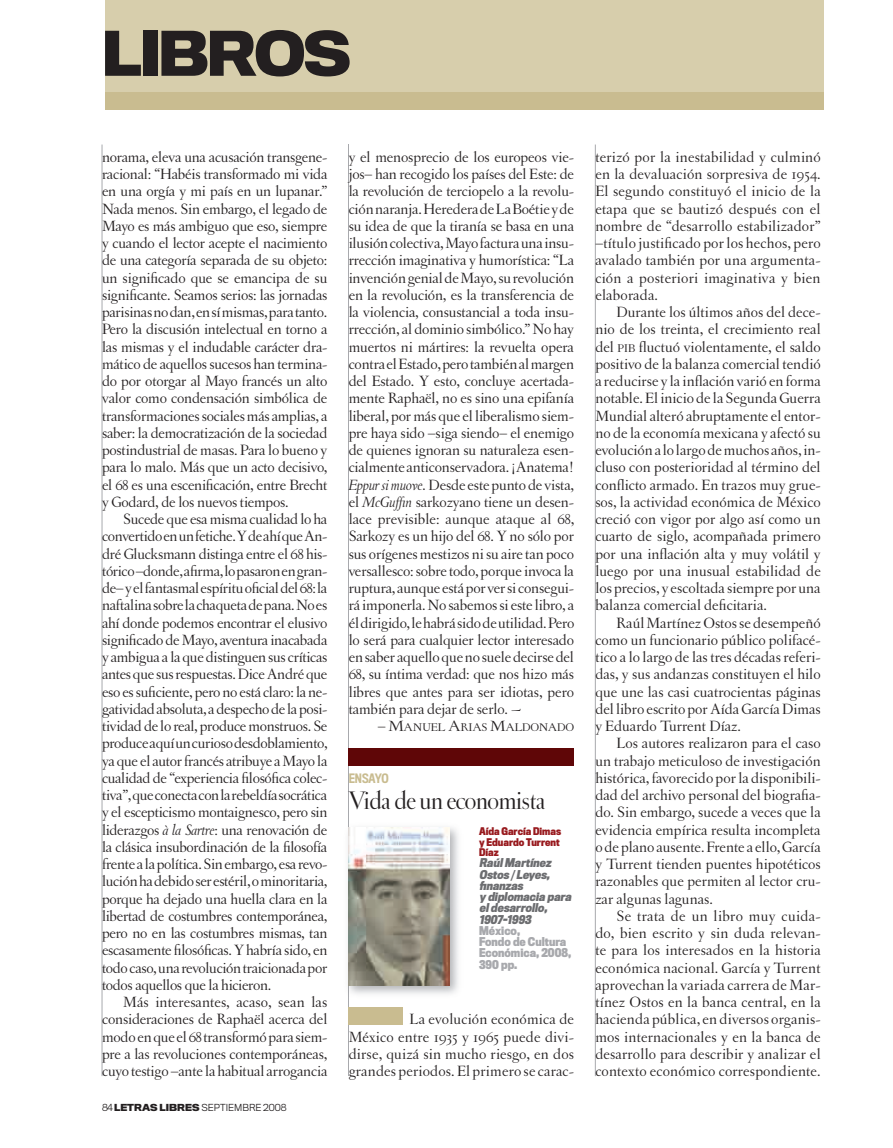
<style>
.page{position:relative;width:893px;height:1148px;background:#fff}
.page>*{position:absolute;margin:0;border:0;box-sizing:border-box;transform-origin:0 0}
.t1{font:700 57px "Titling Gothic FB Normal";letter-spacing:-.04em;color:#231f20}
.t2{font:27px "Letras Display";letter-spacing:-.01em;color:#231f20}
.t3{font:15.75px/17.2px "Letras Oldstyle";color:#231f20;text-align:justify}
.t4{font:500 12px "Titling Gothic FB Cond";letter-spacing:-.005em;color:#c9bc90}
.t5{font:11.85px "Letras Oldstyle Expert";letter-spacing:-.015em;color:#231f20}
.t6{font:italic 700 11.25px/11.2px "Titling Gothic FB Cond";color:#6c6d70}
.t7{font:700 11.25px/11.2px "Titling Gothic FB Cond";color:#a8a9ad}
.t8{font:700 9.75px/10.5px "Titling Gothic FB Cond";color:#981a1e}
.t9{font:300 9px "Titling Gothic FB Normal";color:#231f20}
.s1{font-style:italic}
.s2{font-weight:700}
.s3{font-size:15.75px}
.s4{font-size:11.85px}
</style>
<div class="page">
<div style="left:105px;top:0;width:719px;height:110px;background:#d7ceac"></div>
<div style="left:105px;top:92px;width:719px;height:18px;background:#c9bc90"></div>
<hr style="left:102px;top:145px;width:1px;height:931px;background:#a8a9ad">
<hr style="left:348px;top:145px;width:1px;height:931px;background:#a8a9ad">
<hr style="left:595px;top:145px;width:1px;height:931px;background:#a8a9ad">
<div style="left:349px;top:748px;width:225px;height:18px;background:#5f0607"></div>
<div style="left:349px;top:1007px;width:54px;height:17px;background:#c9bc90"></div>
<img style="left:349px;top:827px;width:110px;height:167px">
<img style="left:348px;top:827px;width:1px;height:159px">
<img style="left:349px;top:828px;width:100px;height:157px">
<h1 class="t1" style="left:102px;top:18px;width:251px">LIBROS</h1>
<p class="t3" style="left:102px;top:148px;width:227px">norama, eleva una acusación transgene&shy;racional: “Habéis transformado mi vida en una orgía y mi país en un lupanar.” Nada menos. Sin embargo, el legado de Mayo es más ambiguo que eso, siempre y cuando el lector acepte el nacimiento de una categoría separada de su objeto: un significado que se emancipa de su significante. Seamos serios: las jornadas parisinas no dan, en sí mismas, para tanto.<br>Pero la discusión intelectual en torno a las mismas y el indudable carácter dra&shy;mático de aquellos sucesos han termina&shy;do por otorgar al Mayo francés un alto valor como condensación simbólica de transformaciones sociales más amplias, a saber: la democratización de la sociedad postindustrial de masas. Para lo bueno y para lo malo. Más que un acto decisivo, el 68 es una escenificación, entre Brecht y Godard, de los nuevos tiempos.</p>
<p class="t3" style="left:102px;top:510px;width:227px;text-indent:21px">Sucede que esa misma cualidad lo ha convertido en un fetiche. Y de ahí que An&shy;dré Glucksmann distinga entre el 68 his&shy;tórico –donde, afirma, lo pasaron en gran&shy;de– y el fantasmal espíritu oficial del 68: la naftalina sobre la chaqueta de pana. No es ahí donde podemos encontrar el elusivo significado de Mayo, aventura inacabada y ambigua a la que distinguen sus críticas antes que sus respuestas. Dice André que eso es suficiente, pero no está claro: la ne&shy;gatividad absoluta, a despecho de la posi&shy;tividad de lo real, produce monstruos. Se produce aquí un curioso desdoblamiento, ya que el autor francés atribuye a Mayo la cualidad de “experiencia filosófica colec&shy;tiva”, que conecta con la rebeldía socrática y el escepticismo montaignesco, pero sin liderazgos <span class="s1">à la Sartre</span>: una renovación de la clásica insubordinación de la filosofía frente a la política. Sin embargo, esa revo&shy;lución ha debido ser estéril, o minoritaria, porque ha dejado una huella clara en la libertad de costumbres contemporánea, pero no en las costumbres mismas, tan escasamente filosóficas. Y habría sido, en todo caso, una revolución traicionada por todos aquellos que la hicieron.</p>
<p class="t3" style="left:102px;top:993px;width:227px;text-indent:21px">Más interesantes, acaso, sean las consideraciones de Raphaël acerca del modo en que el 68 transformó para siem&shy;pre a las revoluciones contemporáneas, cuyo testigo –ante la habitual arrogancia</p>
<p class="t9" style="left:102px;top:1102px;width:186px">84 <span class="s2">LETRAS LIBRES</span> SEPTIEMBRE 2008</p>
<p class="t3" style="left:349px;top:148px;width:227px">y el menosprecio de los europeos vie&shy;jos– han recogido los países del Este: de la revolución de terciopelo a la revolu&shy;ción naranja. Heredera de La Boétie y de su idea de que la tiranía se basa en una ilusión colectiva, Mayo factura una insu&shy;rrección imaginativa y humorística: “La invención genial de Mayo, su revolución en la revolución, es la transferencia de la violencia, consustancial a toda insu&shy;rrección, al dominio simbólico.” No hay muertos ni mártires: la revuelta opera contra el Estado, pero también al margen del Estado. Y esto, concluye acertada&shy;mente Raphaël, no es sino una epifanía liberal, por más que el liberalismo siem&shy;pre haya sido –siga siendo– el enemigo de quienes ignoran su naturaleza esen&shy;cialmente anticonservadora. ¡Anatema!<br><span class="s1">Eppur si muove.</span> Desde este punto de vista, el <span class="s1">McGuffin</span> sarkozyano tiene un desen&shy;lace previsible: aunque ataque al 68, Sarkozy es un hijo del 68. Y no sólo por sus orígenes mestizos ni su aire tan poco versallesco: sobre todo, porque invoca la ruptura, aunque está por ver si consegui&shy;rá imponerla. No sabemos si este libro, a él dirigido, le habrá sido de utilidad. Pero lo será para cualquier lector interesado en saber aquello que no suele decirse del 68, su íntima verdad: que nos hizo más libres que antes para ser idiotas, pero también para dejar de serlo. ~</p>
<p class="t5" style="left:378px;top:721px;width:198px"><span class="s3">– M</span>ANUEL <span class="s3">A</span>RIAS <span class="s3">M</span>ALDONADO</p>
<p class="t4" style="left:349px;top:771px;width:42px">ENSAYO</p>
<h2 class="t2" style="left:349px;top:785px;width:198px">Vida de un economista</h2>
<p class="t8" style="left:479px;top:826px;width:84px">Aída García Dimas y Eduardo Turrent<br>Díaz</p>
<p class="t6" style="left:479px;top:857px;width:96px">RaúlMartínez<br>Ostos / Leyes, finanzas<br>y diplomacia para eldesarrollo,<br>1907-1993</p>
<p class="t7" style="left:479px;top:925px;width:94px">México,<br>Fondo de Cultura<br>Económica, 2008,<br>390 pp.</p>
<p class="t3" style="left:349px;top:1011px;width:227px;text-indent:61px">La evolución económica de México entre 1935 y 1965 puede divi&shy;dirse, quizá sin mucho riesgo, en dos grandes periodos. El primero se carac-</p>
<p class="t3" style="left:595px;top:148px;width:227px">terizó por la inestabilidad y culminó en la devaluación sorpresiva de 1954.<br>El segundo constituyó el inicio de la etapa que se bautizó después con el nombre de “desarrollo estabilizador” –título justificado por los hechos, pero avalado también por una argumenta&shy;ción a posteriori imaginativa y bien elaborada.</p>
<p class="t3" style="left:595px;top:303px;width:227px;text-indent:21px">Durante los últimos años del dece&shy;nio de los treinta, el crecimiento real del <span class="s4">PiB</span> fluctuó violentamente, el saldo positivo de la balanza comercial tendió a reducirse y la inflación varió en forma notable. El inicio de la Segunda Guerra Mundial alteró abruptamente el entor&shy;no de la economía mexicana y afectó su evolución a lo largo de muchos años, in&shy;cluso con posterioridad al término del conflicto armado. En trazos muy grue&shy;sos, la actividad económica de México creció con vigor por algo así como un cuarto de siglo, acompañada primero por una inflación alta y muy volátil y luego por una inusual estabilidad de los precios, y escoltada siempre por una balanza comercial deficitaria.</p>
<p class="t3" style="left:595px;top:614px;width:227px;text-indent:21px">Raúl Martínez Ostos se desempeñó como un funcionario público polifacé&shy;tico a lo largo de las tres décadas referi&shy;das, y sus andanzas constituyen el hilo que une las casi cuatrocientas páginas del libro escrito por Aída García Dimas y Eduardo Turrent Díaz.</p>
<p class="t3" style="left:595px;top:735px;width:227px;text-indent:21px">Los autores realizaron para el caso un trabajo meticuloso de investigación histórica, favorecido por la disponibili&shy;dad del archivo personal del biografia&shy;do. Sin embargo, sucede a veces que la evidencia empírica resulta incompleta o de plano ausente. Frente a ello, García y Turrent tienden puentes hipotéticos razonables que permiten al lector cru&shy;zar algunas lagunas.</p>
<p class="t3" style="left:595px;top:907px;width:227px;text-indent:21px">Se trata de un libro muy cuida&shy;do, bien escrito y sin duda relevan&shy;te para los interesados en la historia económica nacional. García y Turrent aprovechan la variada carrera de Mar&shy;tínez Ostos en la banca central, en la hacienda pública, en diversos organis&shy;mos internacionales y en la banca de desarrollo para describir y analizar el contexto económico correspondiente.</p>
</div>
